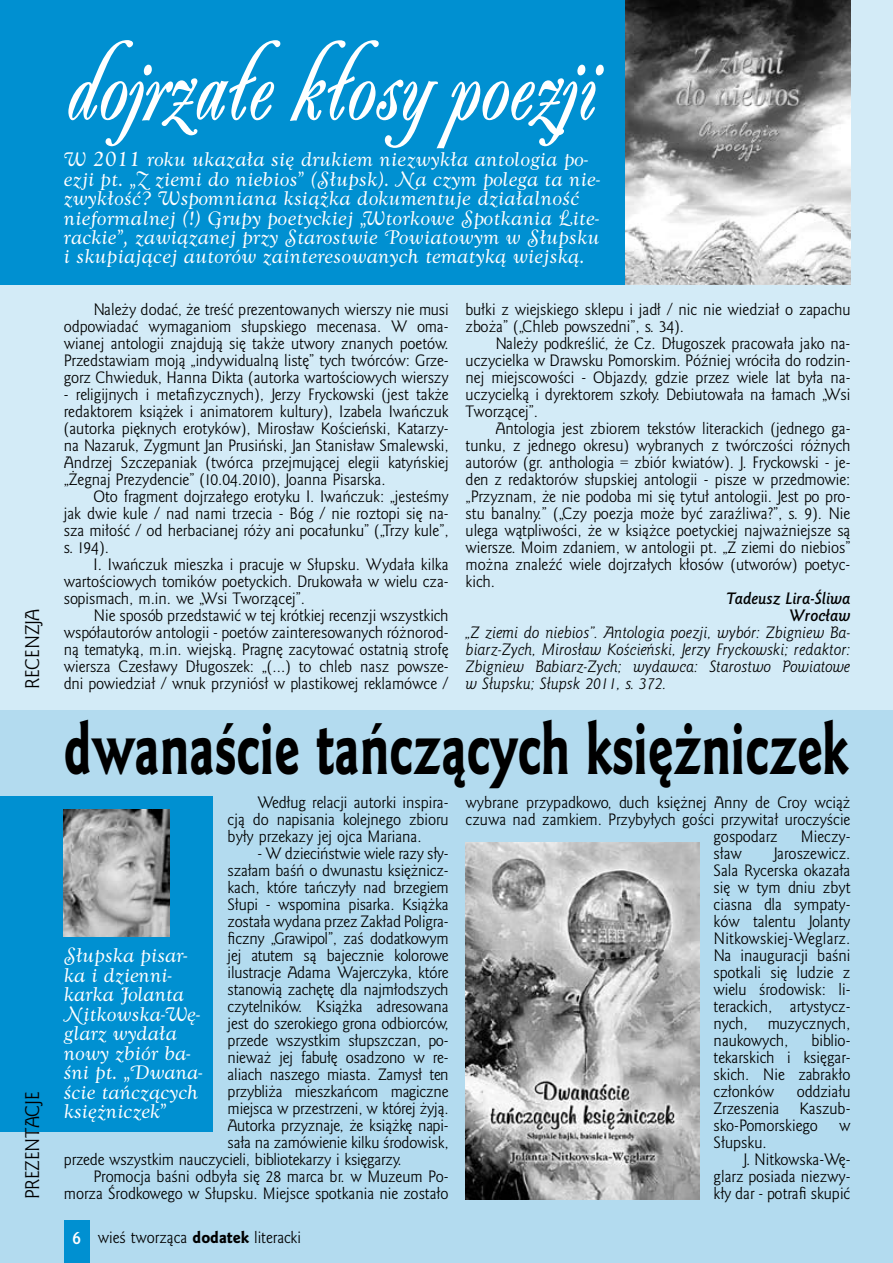
<style>
.page{position:relative;width:893px;height:1263px;background:#d3ebf7}
.page>*{position:absolute;margin:0;border:0;box-sizing:border-box;transform-origin:0 0}
.t1{font:700 109.2px "Ailanthus EFN";letter-spacing:.015em;color:#fff;scale:.77 1}
.t2{font:66.3px "Goldy EFN Heavy";color:#000;scale:.72 1}
.t3{font:18px/19.5px "Goldy Swash EFN";letter-spacing:.01em;color:#fff}
.t4{font:18px "Goldy EFN";color:#000}
.t5{font:15px/17px "Goldy EFN";color:#000;text-align:justify}
.t6{font:italic 15px/17px "Goldy EFN";color:#000;text-align:justify}
.t7{font:italic 700 15px/17px "Goldy EFN";color:#000;text-align:right}
.s1{font-weight:700;font-size:16.5px;color:#fff}
.s2{font-family:"Goldy EFN Heavy"}
</style>
<div class="page">
<div style="left:0;top:710px;width:893px;height:553px;background:#b3dbef"></div>
<div style="left:0;top:0;width:625px;height:285px;background:#0090d1"></div>
<img style="left:625px;top:0;width:225px;height:285px">
<div style="left:0;top:795px;width:213px;height:336px;background:#0090d1"></div>
<img style="left:64px;top:809px;width:106px;height:127px">
<img style="left:466px;top:842px;width:233px;height:357px">
<div style="left:64px;top:1220px;width:25px;height:43px;background:#0090d1"></div>
<p class="t4" style="left:22px;top:689px;width:80px;rotate:-90deg">recenzja</p>
<p class="t4" style="left:22px;top:1199px;width:107px;rotate:-90deg">prezentacje</p>
<h1 class="t1" style="left:64px;top:23px;width:687px">dojrzałe kłosy poezji</h1>
<p class="t3" style="left:64px;top:150px;width:538px">W 2011 roku ukazała się drukiem niezwykła antologia po&shy;ezji pt. „Z ziemi do niebios” (Słupsk). Na czym polega ta nie&shy;zwykłość? Wspomniana książka dokumentuje działalność nieformalnej (!) Grupy poetyckiej „Wtorkowe Spotkania Lite&shy;rackie”, zawiązanej przy Starostwie Powiatowym w Słupsku i skupiającej autorów zainteresowanych tematyką wiejską.</p>
<p class="t5" style="left:64px;top:301px;width:386px;text-indent:30px">Należy dodać, że treść prezentowanych wierszy nie musi odpowiadać wymaganiom słupskiego mecenasa. W oma&shy;wianej antologii znajdują się także utwory znanych poetów.<br>Przedstawiam moją „indywidualną listę” tych twórców: Grze&shy;gorz Chwieduk, Hanna Dikta (autorka wartościowych wierszy</p>
<p class="t5" style="left:64px;top:386px;width:386px">- religijnych i metafizycznych), Jerzy Fryckowski (jest także redaktorem książek i animatorem kultury), Izabela Iwańczuk (autorka pięknych erotyków), Mirosław Kościeński, Katarzy&shy;na Nazaruk, Zygmunt Jan Prusiński, Jan Stanisław Smalewski, Andrzej Szczepaniak (twórca przejmującej elegii katyńskiej „Żegnaj Prezydencie” (10.04.2010), Joanna Pisarska.</p>
<p class="t5" style="left:64px;top:488px;width:386px;text-indent:30px">Oto fragment dojrzałego erotyku I. Iwańczuk: „jesteśmy jak dwie kule / nad nami trzecia - Bóg / nie roztopi się na&shy;sza miłość / od herbacianej róży ani pocałunku” („Trzy kule”, s. 194).</p>
<p class="t5" style="left:64px;top:556px;width:386px;text-indent:30px">I. Iwańczuk mieszka i pracuje w Słupsku. Wydała kilka wartościowych tomików poetyckich. Drukowała w wielu cza&shy;sopismach, m.in. we „Wsi Tworzącej”.</p>
<p class="t5" style="left:64px;top:607px;width:386px;text-indent:30px">Nie sposób przedstawić w tej krótkiej recenzji wszystkich współautorów antologii - poetów zainteresowanych różnorod&shy;ną tematyką, m.in. wiejską. Pragnę zacytować ostatnią strofę wiersza Czesławy Długoszek: „(...) to chleb nasz powsze&shy;dni powiedział / wnuk przyniósł w plastikowej reklamówce /</p>
<p class="t5" style="left:466px;top:301px;width:386px">bułki z wiejskiego sklepu i jadł / nic nie wiedział o zapachu zboża” („Chleb powszedni”, s. 34).</p>
<p class="t5" style="left:466px;top:335px;width:386px;text-indent:30px">Należy podkreślić, że Cz. Długoszek pracowała jako na&shy;uczycielka w Drawsku Pomorskim. Później wróciła do rodzin&shy;nej miejscowości - Objazdy, gdzie przez wiele lat była na&shy;uczycielką i dyrektorem szkoły. Debiutowała na łamach „Wsi Tworzącej”.</p>
<p class="t5" style="left:466px;top:420px;width:386px;text-indent:30px">Antologia jest zbiorem tekstów literackich (jednego ga&shy;tunku, z jednego okresu) wybranych z twórczości różnych autorów (gr. anthologia = zbiór kwiatów). J. Fryckowski - je&shy;den z redaktorów słupskiej antologii - pisze w przedmowie: „Przyznam, że nie podoba mi się tytuł antologii. Jest po pro&shy;stu banalny.” („Czy poezja może być zaraźliwa?”, s. 9). Nie ulega wątpliwości, że w książce poetyckiej najważniejsze są wiersze. Moim zdaniem, w antologii pt. „Z ziemi do niebios” można znaleźć wiele dojrzałych kłosów (utworów) poetyc&shy;kich.</p>
<p class="t7" style="left:726px;top:590px;width:126px">Tadeusz Lira-Śliwa<br>Wrocław</p>
<p class="t6" style="left:466px;top:624px;width:386px">„Z ziemi do niebios”. Antologia poezji, wybór: Zbigniew Ba&shy;biarz-Zych, Mirosław Kościeński, Jerzy Fryckowski; redaktor:<br>Zbigniew Babiarz-Zych; wydawca: Starostwo Powiatowe</p>
<p class="t6" style="left:466px;top:675px;width:202px">w Słupsku; Słupsk 2011, s. 372.</p>
<h2 class="t2" style="left:64px;top:708px;width:1091px">dwanaście tańczących księżniczek</h2>
<p class="t5" style="left:228px;top:794px;width:222px;text-indent:30px">Według relacji autorki inspira&shy;cją do napisania kolejnego zbioru były przekazy jej ojca Mariana.</p>
<p class="t5" style="left:257px;top:845px;width:193px">- W dzieciństwie wiele razy sły-</p>
<p class="t5" style="left:228px;top:862px;width:222px">szałam baśń o dwunastu księżnicz-</p>
<p class="t5" style="left:228px;top:879px;width:222px">kach, które tańczyły nad brzegiem</p>
<p class="t5" style="left:228px;top:896px;width:223px">Słupi - wspomina pisarka. Książka</p>
<p class="t5" style="left:228px;top:913px;width:222px">została wydana przez Zakład Poligra-</p>
<p class="t5" style="left:228px;top:930px;width:222px">ficzny „Grawipol”, zaś dodatkowym</p>
<p class="t5" style="left:228px;top:947px;width:223px">jej atutem są bajecznie kolorowe</p>
<p class="t5" style="left:228px;top:965px;width:222px">ilustracje Adama Wajerczyka, które</p>
<p class="t5" style="left:228px;top:982px;width:222px">stanowią zachętę dla najmłodszych</p>
<p class="t5" style="left:228px;top:999px;width:222px">czytelników. Książka adresowana</p>
<p class="t5" style="left:228px;top:1016px;width:222px">jest do szerokiego grona odbiorców,</p>
<p class="t5" style="left:228px;top:1033px;width:222px">przede wszystkim słupszczan, po-</p>
<p class="t5" style="left:228px;top:1050px;width:222px">nieważ jej fabułę osadzono w re-</p>
<p class="t5" style="left:228px;top:1067px;width:223px">aliach naszego miasta. Zamysł ten</p>
<p class="t5" style="left:228px;top:1084px;width:222px">przybliża mieszkańcom magiczne</p>
<p class="t5" style="left:228px;top:1101px;width:222px">miejsca w przestrzeni, w której żyją.</p>
<p class="t5" style="left:228px;top:1118px;width:222px">Autorka przyznaje, że książkę napi-</p>
<p class="t5" style="left:228px;top:1135px;width:223px">sała na zamówienie kilku środowisk,</p>
<p class="t5" style="left:64px;top:1152px;width:339px">przede wszystkim nauczycieli, bibliotekarzy i księgarzy.</p>
<p class="t5" style="left:94px;top:1169px;width:357px">Promocja baśni odbyła się 28 marca br. w Muzeum Po-</p>
<p class="t5" style="left:64px;top:1186px;width:386px">morza Środkowego w Słupsku. Miejsce spotkania nie zostało</p>
<p class="t5" style="left:466px;top:794px;width:386px">wybrane przypadkowo, duch księżnej Anny de Croy wciąż</p>
<p class="t5" style="left:466px;top:811px;width:386px">czuwa nad zamkiem. Przybyłych gości przywitał uroczyście</p>
<p class="t5" style="left:714px;top:828px;width:66px">gospodarz</p>
<p class="t5" style="left:801px;top:828px;width:51px">Mieczy-</p>
<p class="t5" style="left:714px;top:845px;width:30px">sław</p>
<p class="t5" style="left:714px;top:845px;width:138px;text-indent:60px">Jaroszewicz.<br>Sala Rycerska okazała się w tym dniu zbyt ciasna dla sympaty&shy;ków talentu Jolanty Nitkowskiej-Weglarz.<br>Na inauguracji baśni spotkali się ludzie z wielu środowisk: li&shy;terackich, artystycz&shy;nych,</p>
<p class="t3" style="left:64px;top:946px;width:140px">Słupska pisar&shy;ka i dzienni&shy;karka Jolanta<br>Nitkowska-Wę&shy;glarz wydała nowy zbiór ba&shy;śni pt. „Dwana&shy;ście tańczących księżniczek”</p>
<p class="t5" style="left:714px;top:1016px;width:138px;text-indent:54px">muzycznych, naukowych,</p>
<p class="t5" style="left:714px;top:1033px;width:138px;text-indent:98px">biblio&shy;tekarskich i księgar&shy;skich. Nie zabrakło członków</p>
<p class="t5" style="left:797px;top:1084px;width:55px">oddziału</p>
<p class="t5" style="left:714px;top:1101px;width:138px;text-indent:86px">Kaszub&shy;sko-Pomorskiego</p>
<p class="t5" style="left:714px;top:1101px;width:67px">Zrzeszenia</p>
<p class="t5" style="left:839px;top:1118px;width:13px">w</p>
<p class="t5" style="left:714px;top:1135px;width:54px">Słupsku.</p>
<p class="t5" style="left:743px;top:1152px;width:109px">J. Nitkowska-Wę-</p>
<p class="t5" style="left:714px;top:1169px;width:138px">glarz posiada niezwy-</p>
<p class="t5" style="left:714px;top:1186px;width:138px">kły dar - potrafi skupić</p>
<p class="t5" style="left:72px;top:1230px;width:231px"><span class="s1">6</span> wieś tworząca <span class="s2">dodatek</span> literacki</p>
</div>
